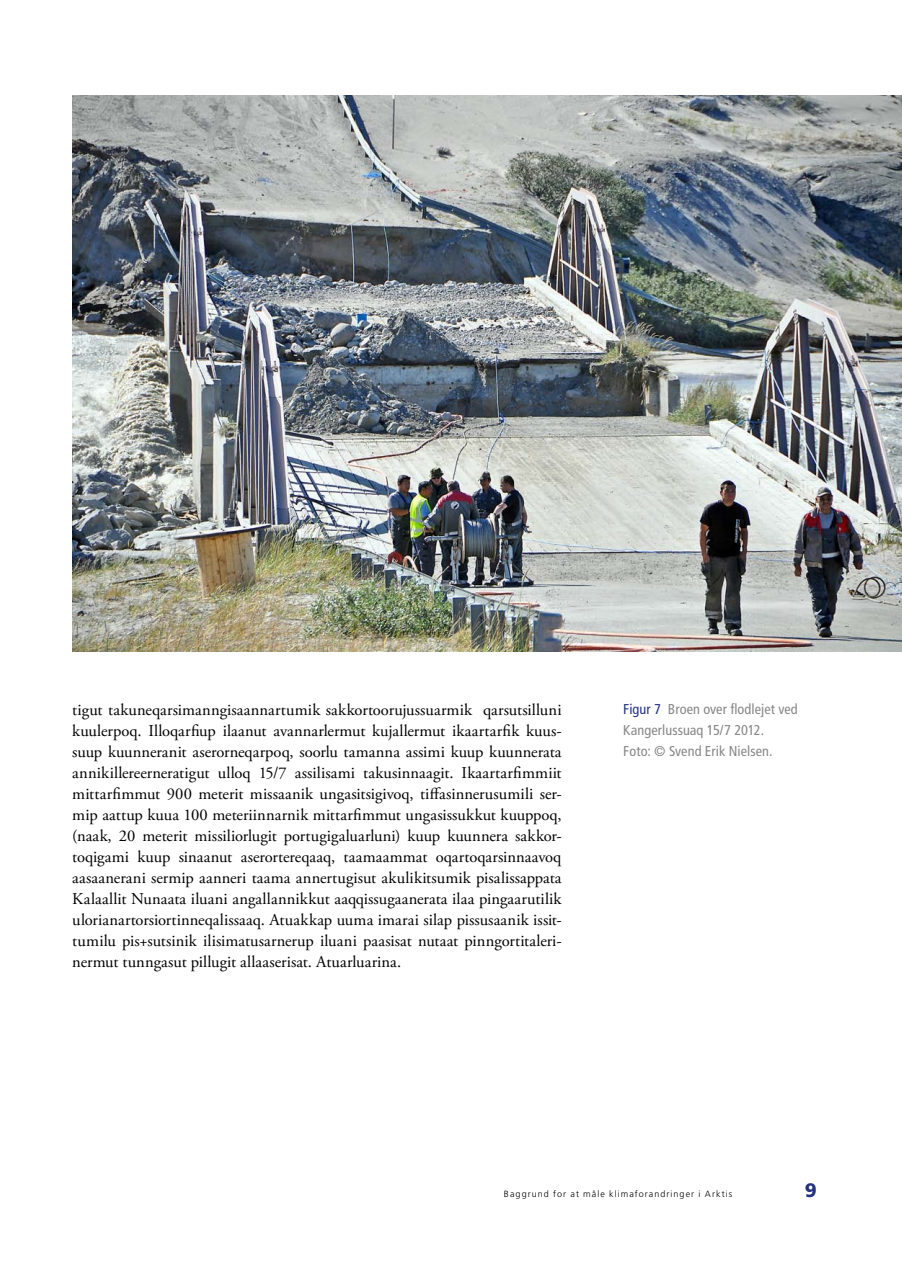
<style>
.page{position:relative;width:902px;height:1263px;background:#fff}
.page>*{position:absolute;margin:0;border:0;box-sizing:border-box;transform-origin:0 0}
.t1{font:900 19.5px "Frutiger LT Std";color:#243282}
.t2{font:16.5px/21px "Adobe Garamond Pro";letter-spacing:.005em;color:#000;text-align:justify}
.t3{font:condensed 14.25px/21px "Frutiger LT Std";letter-spacing:.005em;color:#868786}
.t4{font:300 9px "Frutiger LT Std";letter-spacing:.115em;color:#000}
.s1{color:#243282}
</style>
<div class="page">
<img style="left:72px;top:95px;width:829px;height:557px">
<p class="t2" style="left:72px;top:700px;width:491px">tigut takuneqarsimanngisaannartumik sakkortoorujussuarmik qarsutsilluni kuulerpoq. Illoqarfiup ilaanut avannarlermut kujallermut ikaartarfik kuus&shy;suup kuunneranit aserorneqarpoq, soorlu tamanna assimi kuup kuunnerata annikillereerneratigut ulloq 15/7 assilisami takusinnaagit. Ikaartarfimmiit mittarfimmut 900 meterit missaanik ungasitsigivoq, tiffasinnerusumili ser&shy;mip aattup kuua 100 meteriinnarnik mittarfimmut ungasissukkut kuuppoq, (naak, 20 meterit missiliorlugit portugigaluarluni) kuup kuunnera sakkor&shy;toqigami kuup sinaanut aserortereqaaq, taamaammat oqartoqarsinnaavoq aasaanerani sermip aanneri taama annertugisut akulikitsumik pisalissappata Kalaallit Nunaata iluani angallannikkut aaqqissugaanerata ilaa pingaarutilik ulorianartorsiortinneqalissaaq. Atuakkap uuma imarai silap pissusaanik issit&shy;tumilu pis+sutsinik ilisimatusarnerup iluani paasisat nutaat pinngortitaleri&shy;nermut tunngasut pillugit allaaserisat. Atuarluarina.</p>
<p class="t3" style="left:623px;top:699px;width:176px"><span class="s1">Figur 7</span> Broen over flodlejet ved<br>Kangerlussuaq 15/7 2012.<br>Foto: © Svend Erik Nielsen.</p>
<p class="t4" style="left:504px;top:1188px;width:230px">Baggrund for at måle klimaforandringer i Arktis</p>
<p class="t1" style="left:804px;top:1178px;width:13px">9</p>
</div>
